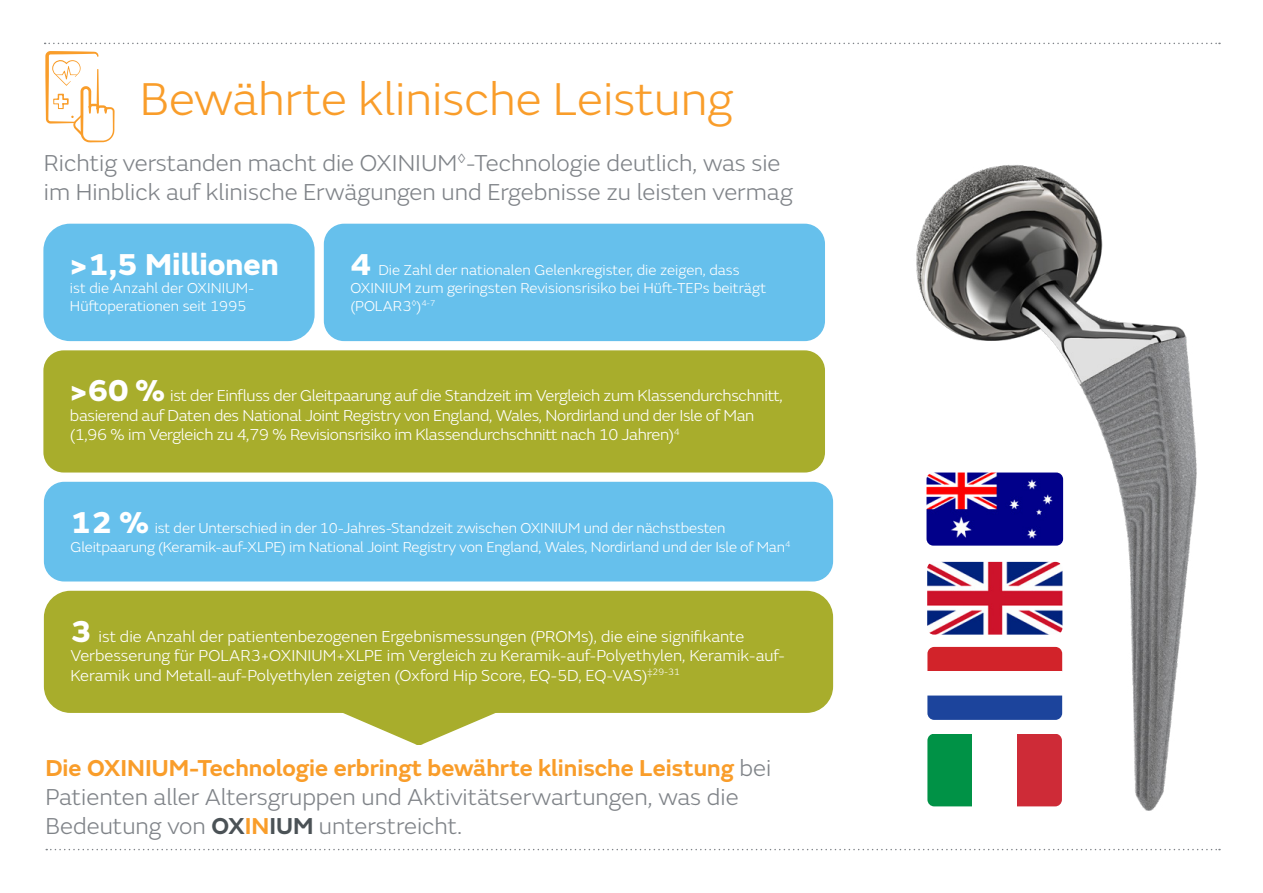
<style>
.page{position:relative;width:1263px;height:893px;background:#fff}
.page>*{position:absolute;margin:0;border:0;box-sizing:border-box;transform-origin:0 0}
.t1{font:300 48px "SN Emeric";color:#f99d2a}
.t2{font:800 31.5px "SN Emeric";color:#fff}
.t3{font:300 24px/28.8px "SN Emeric";color:#7f8388}
.t4{font:300 16.5px/19.5px "SN Emeric";letter-spacing:-.02em;color:#fff}
.t5{font:300 16.5px/19.5px "SN Emeric";color:#fff}
.t6{font:300 15px/18px "SN Emeric";letter-spacing:-.01em;color:#fff}
.s1{font-weight:800;font-size:31.5px}
.s2{font-weight:600;color:#f99d2a}
.s3{font-weight:600;color:#4b5256}
</style>
<div class="page">
<svg style="left:45px;top:51px;width:70px;height:91px"></svg>
<svg style="left:45px;top:43px;width:1175px;height:1px"></svg>
<div style="left:43px;top:224px;width:272px;height:117px;background:#66c0ec;border-radius:27px"></div>
<div style="left:43px;top:350px;width:782px;height:122px;background:#a8ad2c;border-radius:20px"></div>
<div style="left:44px;top:482px;width:789px;height:99px;background:#66c0ec;border-radius:20px"></div>
<svg style="left:343px;top:713px;width:152px;height:32px"></svg>
<div style="left:44px;top:591px;width:789px;height:122px;background:#a8ad2c;border-radius:27px"></div>
<div style="left:324px;top:224px;width:501px;height:117px;background:#66c0ec;border-radius:20px"></div>
<svg style="left:46px;top:849px;width:1174px;height:1px"></svg>
<img style="left:916px;top:165px;width:281px;height:646px">
<h1 class="t1" style="left:140px;top:71px;width:595px">Bewährte klinische Leistung</h1>
<h3 class="t3" style="left:44px;top:148px;width:750px">Richtig verstanden macht die OXINIUM<sup>◊</sup>-Technologie deutlich, was sie im Hinblick auf klinische Erwägungen und Ergebnisse zu leisten vermag</h3>
<h2 class="t2" style="left:70px;top:244px;width:210px">&gt;1,5 Millionen</h2>
<p class="t6" style="left:70px;top:279px;width:186px">ist die Anzahl der OXINIUM-<br>Hüftoperationen seit 1995</p>
<p class="t6" style="left:350px;top:261px;width:417px"><span class="s1">4</span> Die Zahl der nationalen Gelenkregister, die zeigen, dass<br>OXINIUM zum geringsten Revisionsrisiko bei Hüft-TEPs beiträgt (POLAR3<sup>◊</sup>)<sup>4-7</sup></p>
<p class="t4" style="left:70px;top:386px;width:714px"><span class="s1">&gt;60 %</span> ist der Einfluss der Gleitpaarung auf die Standzeit im Vergleich zum Klassendurchschnitt, basierend auf Daten des National Joint Registry von England, Wales, Nordirland und der Isle of Man (1,96 % im Vergleich zu 4,79 % Revisionsrisiko im Klassendurchschnitt nach 10 Jahren)<sup>4</sup></p>
<p class="t6" style="left:70px;top:518px;width:721px;line-height:19.5px"><span class="s1">12 %</span> ist der Unterschied in der 10-Jahres-Standzeit zwischen OXINIUM und der nächstbesten<br>Gleitpaarung (Keramik-auf-XLPE) im National Joint Registry von England, Wales, Nordirland und der Isle of Man<sup>4</sup></p>
<p class="t5" style="left:70px;top:626px;width:716px"><span class="s1">3</span> ist die Anzahl der patientenbezogenen Ergebnismessungen (PROMs), die eine signifikante<br>Verbesserung für POLAR3+OXINIUM+XLPE im Vergleich zu Keramik-auf-Polyethylen, Keramik-auf-<br>Keramik und Metall-auf-Polyethylen zeigten (Oxford Hip Score, EQ-5D, EQ-VAS)<sup>‡29-31</sup></p>
<h3 class="t3" style="left:45px;top:753px;width:727px"><span class="s2">Die OXINIUM-Technologie erbringt bewährte klinische Leistung</span> bei<br>Patienten aller Altersgruppen und Aktivitätserwartungen, was die<br>Bedeutung von <span class="s3">OX</span><span class="s2">IN</span><span class="s3">IUM</span> unterstreicht.</h3>
</div>
